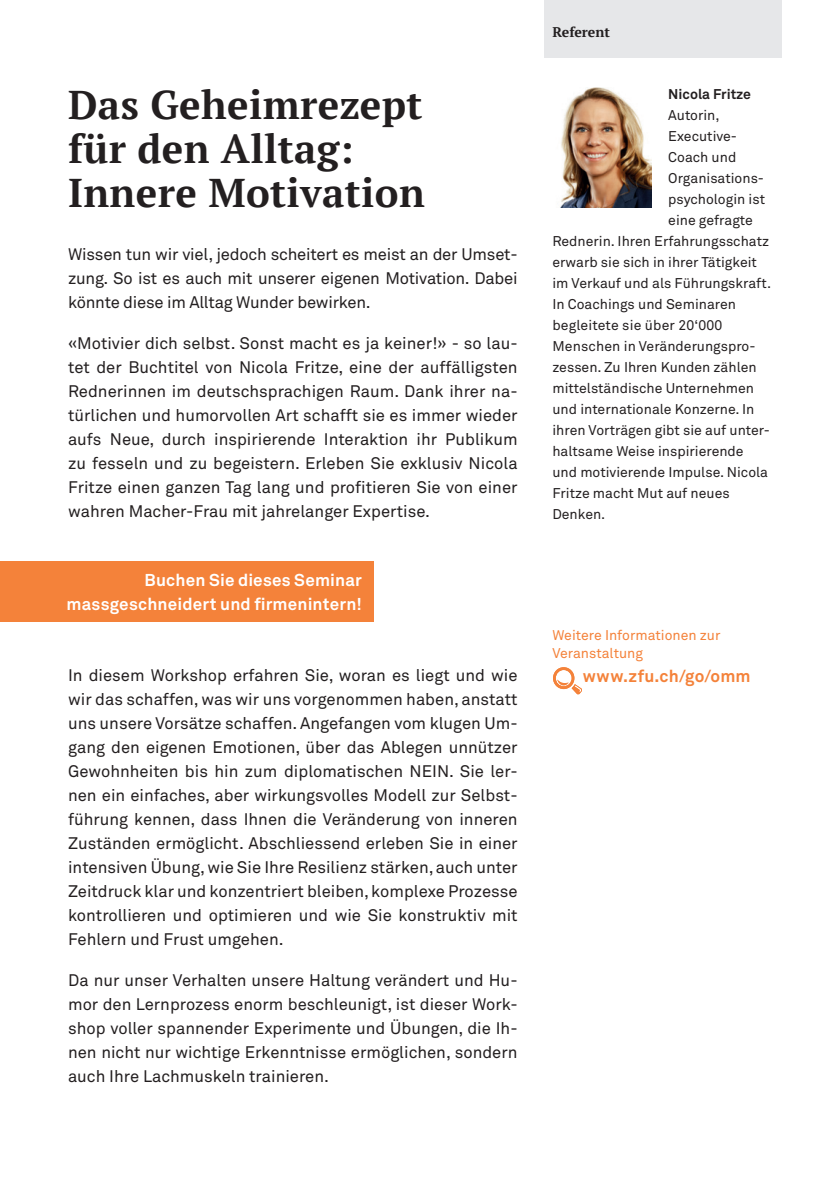
<style>
.page{position:relative;width:840px;height:1191px;background:#fff}
.page>*{position:absolute;margin:0;border:0;box-sizing:border-box;transform-origin:0 0}
.zfu_-_Registertitel{font:700 40px/44px "PT Serif";letter-spacing:.01em;color:#231f20}
.zfu_-_Lauftext{font:700 17px/24px "Akkurat Office";letter-spacing:.01em;color:#fff;text-align:right}
.x_Lauftext{font:700 17px "Akkurat Office";letter-spacing:.015em;color:#f4823a}
.x_Lauftext-2{font:16.6px/24px "Akkurat Office";color:#231f20;text-align:justify}
.zfu_-_Text_klein{font:14px "Akkurat Office";color:#231f20}
.x_Text_klein{font:14px/18px "Akkurat Office";color:#f4823a}
.zfu_-_Text_klein-2{font:700 14px "Akkurat Office";color:#231f20}
.x_Text_klein-2{font:700 14px "PT Serif";color:#231f20}
</style>
<div class="page">
<div style="left:0;top:561px;width:373px;height:60px;background:#f4823a"></div>
<div style="left:544px;top:0;width:237px;height:57px;background:#e6e7e9"></div>
<svg style="left:553px;top:667px;width:29px;height:27px"></svg>
<img style="left:560px;top:88px;width:91px;height:120px">
<p class="zfu_-_Registertitel" style="left:68px;top:82px;width:358px">Das Geheimrezept für den Alltag:<br>Innere Motivation</p>
<p class="x_Lauftext-2" style="left:68px;top:242px;width:451px">Wissen tun wir viel, jedoch scheitert es meist an der Umset&shy;zung. So ist es auch mit unserer eigenen Motivation. Dabei könnte diese im Alltag Wunder bewirken.</p>
<p class="x_Lauftext-2" style="left:68px;top:331px;width:451px">«Motivier dich selbst. Sonst macht es ja keiner!» - so lau&shy;tet der Buchtitel von Nicola Fritze, eine der auffälligsten Rednerinnen im deutschsprachigen Raum. Dank ihrer na&shy;türlichen und humorvollen Art schafft sie es immer wieder aufs Neue, durch inspirierende Interaktion ihr Publikum zu fesseln und zu begeistern. Erleben Sie exklusiv Nicola Fritze einen ganzen Tag lang und profitieren Sie von einer wahren Macher-Frau mit jahrelanger Expertise.</p>
<p class="zfu_-_Lauftext" style="left:66px;top:568px;width:297px">Buchen Sie dieses Seminar massgeschneidert und firmenintern!</p>
<p class="x_Lauftext-2" style="left:68px;top:663px;width:451px">In diesem Workshop erfahren Sie, woran es liegt und wie wir das schaffen, was wir uns vorgenommen haben, anstatt uns unsere Vorsätze schaffen. Angefangen vom klugen Um&shy;gang den eigenen Emotionen, über das Ablegen unnützer Gewohnheiten bis hin zum diplomatischen NEIN. Sie ler&shy;nen ein einfaches, aber wirkungsvolles Modell zur Selbst&shy;führung kennen, dass Ihnen die Veränderung von inneren Zuständen ermöglicht. Abschliessend erleben Sie in einer intensiven Übung, wie Sie Ihre Resilienz stärken, auch unter Zeitdruck klar und konzentriert bleiben, komplexe Prozesse kontrollieren und optimieren und wie Sie konstruktiv mit Fehlern und Frust umgehen.</p>
<p class="x_Lauftext-2" style="left:68px;top:968px;width:451px">Da nur unser Verhalten unsere Haltung verändert und Hu&shy;mor den Lernprozess enorm beschleunigt, ist dieser Work&shy;shop voller spannender Experimente und Übungen, die Ih&shy;nen nicht nur wichtige Erkenntnisse ermöglichen, sondern auch Ihre Lachmuskeln trainieren.</p>
<p class="x_Text_klein-2" style="left:552px;top:23px;width:59px">Referent</p>
<p class="zfu_-_Text_klein-2" style="left:668px;top:85px;width:84px">Nicola Fritze</p>
<p class="zfu_-_Text_klein" style="left:668px;top:107px;width:53px">Autorin,</p>
<p class="zfu_-_Text_klein" style="left:668px;top:128px;width:70px">Executive-</p>
<p class="zfu_-_Text_klein" style="left:668px;top:149px;width:69px">Coach und</p>
<p class="zfu_-_Text_klein" style="left:668px;top:170px;width:97px">Organisations-</p>
<p class="zfu_-_Text_klein" style="left:668px;top:191px;width:98px">psychologin ist</p>
<p class="zfu_-_Text_klein" style="left:668px;top:212px;width:86px">eine gefragte</p>
<p class="zfu_-_Text_klein" style="left:552px;top:233px;width:218px">Rednerin. Ihren Erfahrungsschatz</p>
<p class="zfu_-_Text_klein" style="left:552px;top:254px;width:206px">erwarb sie sich in ihrer Tätigkeit</p>
<p class="zfu_-_Text_klein" style="left:552px;top:275px;width:220px">im Verkauf und als Führungskraft.</p>
<p class="zfu_-_Text_klein" style="left:552px;top:296px;width:185px">In Coachings und Seminaren</p>
<p class="zfu_-_Text_klein" style="left:552px;top:317px;width:171px">begleitete sie über 20‘000</p>
<p class="zfu_-_Text_klein" style="left:552px;top:338px;width:204px">Menschen in Veränderungspro-</p>
<p class="zfu_-_Text_klein" style="left:552px;top:359px;width:205px">zessen. Zu Ihren Kunden zählen</p>
<p class="zfu_-_Text_klein" style="left:552px;top:380px;width:203px">mittelständische Unternehmen</p>
<p class="zfu_-_Text_klein" style="left:552px;top:401px;width:203px">und internationale Konzerne. In</p>
<p class="zfu_-_Text_klein" style="left:552px;top:422px;width:219px">ihren Vorträgen gibt sie auf unter-</p>
<p class="zfu_-_Text_klein" style="left:552px;top:443px;width:193px">haltsame Weise inspirierende</p>
<p class="zfu_-_Text_klein" style="left:552px;top:464px;width:217px">und motivierende Impulse. Nicola</p>
<p class="zfu_-_Text_klein" style="left:552px;top:485px;width:179px">Fritze macht Mut auf neues</p>
<p class="zfu_-_Text_klein" style="left:552px;top:506px;width:54px">Denken.</p>
<p class="x_Text_klein" style="left:552px;top:626px;width:169px">Weitere Informationen zur<br>Veranstaltung</p>
<p class="x_Lauftext" style="left:582px;top:665px;width:169px">www.zfu.ch/go/omm</p>
</div>
